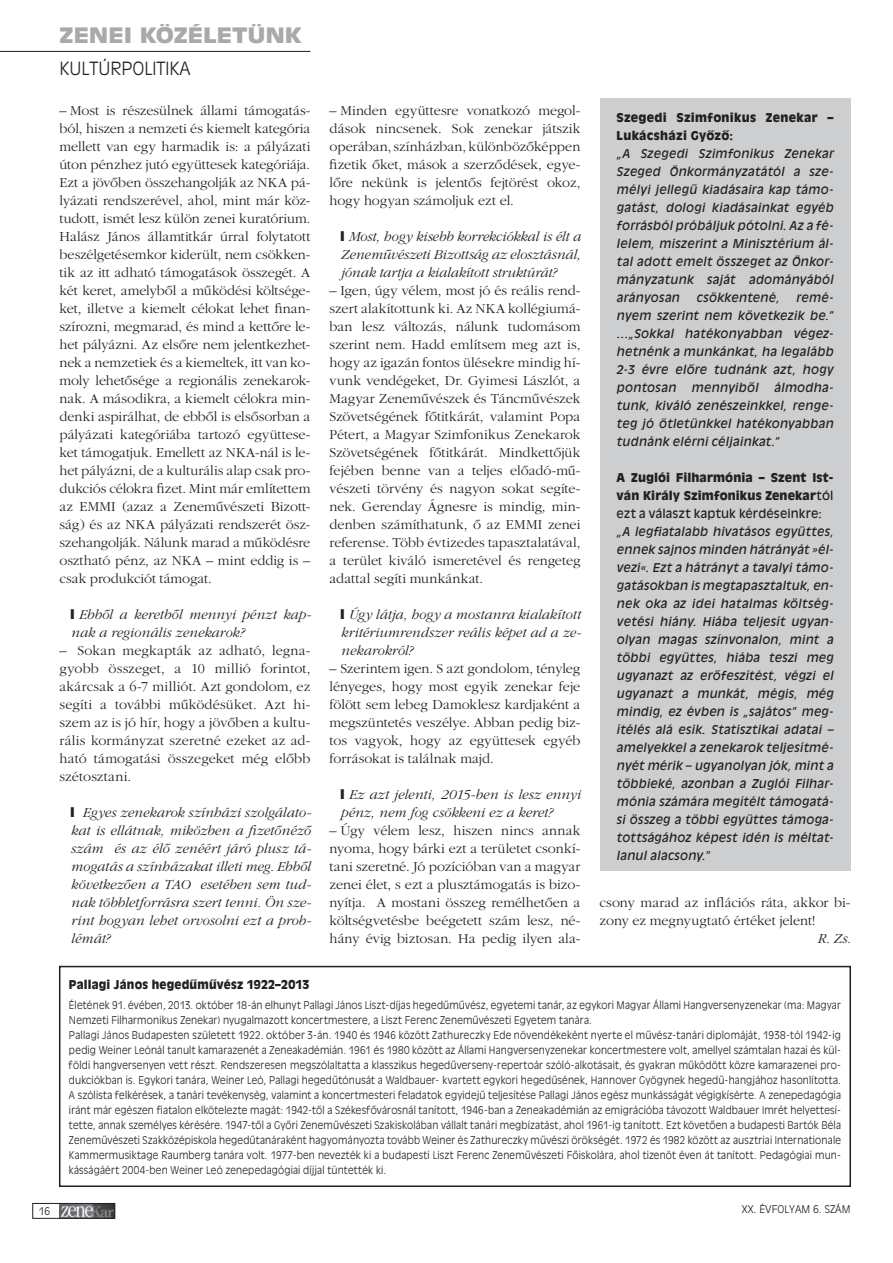
<style>
.page{position:relative;width:893px;height:1263px;background:#fff}
.page>*{position:absolute;margin:0;border:0;box-sizing:border-box;transform-origin:0 0}
.t1{font:21px "Antique Olive H Black";letter-spacing:-.005em;color:#a8a9ad;scale:1.2 1}
.t2{font:18px "Antique Olive H Light";color:#231f20}
.t3{font:14.25px/18px "Garamond Light H";color:#231f20;text-align:justify}
.t4{font:14.25px/18px "Garamond Light Italic H";letter-spacing:.005em;color:#231f20;text-align:justify}
.t5{font:12px/18px "Antique Olive H Italic";letter-spacing:.025em;color:#231f20;text-align:justify}
.t6{font:12px/18px "Antique Olive H Black";letter-spacing:.015em;color:#231f20}
.t7{font:12px "Antique Olive H Black";letter-spacing:.015em;color:#231f20;scale:.95 1}
.t8{font:12px "Antique Olive H Plain";letter-spacing:.01em;color:#231f20}
.t9{font:10.5px/15px "Antique Olive H Light";letter-spacing:.02em;color:#231f20;scale:.95 1}
.t10{font:10.5px "Antique Olive H Light";color:#231f20}
.t11{font:10.5px "Antique Olive H Light";letter-spacing:.02em;color:#231f20}
.s1{font-family:"Antique Olive H Plain"}
</style>
<div class="page">
<hr style="left:0;top:51px;width:310px;height:1px;background:#231f20">
<img style="left:60px;top:1205px;width:53px;height:11px">
<div style="left:33px;top:1203px;width:82px;height:15px;border:1px solid #231f20"></div>
<div style="left:600px;top:98px;width:250px;height:773px;background:#cdced0"></div>
<div style="left:59px;top:966px;width:792px;height:221px;border:2px solid #231f20"></div>
<h1 class="t1" style="left:60px;top:22px;width:160px">ZENEI KÖZÉLETünk</h1>
<p class="t2" style="left:60px;top:57px;width:133px">kultúrpolitika</p>
<p class="t3" style="left:60px;top:102px;width:252px">– Most is részesülnek állami támogatás&shy;ból, hiszen a nemzeti és kiemelt kategória mellett van egy harmadik is: a pályázati úton pénzhez jutó együttesek kategóriája.<br>Ezt a jövôben összehangolják az NKA pá&shy;lyázati rendszerével, ahol, mint már köz&shy;tudott, ismét lesz külön zenei kuratórium.<br>Halász János államtitkár úrral folytatott beszélgetésemkor kiderült, nem csökken&shy;tik az itt adható támogatások összegét. A két keret, amelybôl a mûködési költsége&shy;ket, illetve a kiemelt célokat lehet finan&shy;szírozni, megmarad, és mind a kettôre le&shy;het pályázni. Az elsôre nem jelentkezhet&shy;nek a nemzetiek és a kiemeltek, itt van ko&shy;moly lehetôsége a regionális zenekarok&shy;nak. A másodikra, a kiemelt célokra min&shy;denki aspirálhat, de ebbôl is elsôsorban a pályázati kategóriába tartozó együttese&shy;ket támogatjuk. Emellett az NKA-nál is le&shy;het pályázni, de a kulturális alap csak pro&shy;dukciós célokra fizet. Mint már említettem az EMMI (azaz a Zenemûvészeti Bizott&shy;ság) és az NKA pályázati rendszerét ös - szehangolják. Nálunk marad a mûködésre osztható pénz, az NKA – mint eddig is – csak produkciót támogat.</p>
<p class="t4" style="left:71px;top:606px;width:242px;text-indent:8px">Ebbôl a keretbôl mennyi pénzt kap&shy;nak a regionális zenekarok?</p>
<p class="t3" style="left:60px;top:642px;width:252px">– Sokan megkapták az adható, legna&shy;gyobb összeget, a 10 millió forintot, akárcsak a 6-7 milliót. Azt gondolom, ez segíti a további mûködésüket. Azt hi&shy;szem az is jó hír, hogy a jövôben a kultu&shy;rális kormányzat szeretné ezeket az ad&shy;ható támogatási összegeket még elôbb szétosztani.</p>
<p class="t4" style="left:71px;top:804px;width:242px;text-indent:12px">Egyes zenekarok színházi szolgálato&shy;kat is ellátnak, miközben a fizetônézô szám és az élô zenéért járó plusz tá&shy;mogatás a színházakat illeti meg. Ebbôl következôen a TAO esetében sem tud&shy;nak többletforrásra szert tenni. Ön sze&shy;rint hogyan lehet orvosolni ezt a prob&shy;lémát?</p>
<p class="t3" style="left:330px;top:102px;width:252px">– Minden együttesre vonatkozó megol&shy;dások nincsenek. Sok zenekar játszik operában, színházban, különbözôképpen fizetik ôket, mások a szerzôdések, egye&shy;lôre nekünk is jelentôs fejtörést okoz, hogy hogyan számoljuk ezt el.</p>
<p class="t4" style="left:341px;top:228px;width:241px;text-indent:8px">Most, hogy kisebb korrekciókkal is élt a Zenemûvészeti Bizottság az elosztásnál, jónak tartja a kialakított struktúrát?</p>
<p class="t3" style="left:330px;top:282px;width:252px">– Igen, úgy vélem, most jó és reális rend&shy;szert alakítottunk ki. Az NKA kollégiumá&shy;ban lesz változás, nálunk tudomásom szerint nem. Hadd említsem meg azt is, hogy az igazán fontos ülésekre mindig hí&shy;vunk vendégeket, Dr. Gyimesi Lászlót, a Magyar Zenemûvészek és Táncmûvészek Szövetségének fôtitkárát, valamint Popa Pétert, a Magyar Szimfonikus Zenekarok Szövetségének fôtitkárát. Mindkettôjük fejében benne van a teljes elôadó-mû&shy;vészeti törvény és nagyon sokat segíte&shy;nek. Gerenday Ágnesre is mindig, min&shy;denben számíthatunk, ô az EMMI zenei referense. Több évtizedes tapasztalatával, a terület kiváló ismeretével és rengeteg adattal segíti munkánkat.</p>
<p class="t4" style="left:341px;top:605px;width:242px;text-indent:8px">Úgy látja, hogy a mostanra kialakított kritériumrendszer reális képet ad a ze&shy;nekarokról?</p>
<p class="t3" style="left:330px;top:659px;width:252px">– Szerintem igen. S azt gondolom, tényleg lényeges, hogy most egyik zenekar feje fölött sem lebeg Damoklesz kardjaként a megszüntetés veszélye. Abban pedig biz&shy;tos vagyok, hogy az együttesek egyéb forrásokat is találnak majd.</p>
<p class="t4" style="left:341px;top:785px;width:241px;text-indent:8px">Ez azt jelenti, 2015-ben is lesz ennyi pénz, nem fog csökkeni ez a keret?</p>
<p class="t3" style="left:330px;top:821px;width:252px">– Úgy vélem lesz, hiszen nincs annak nyoma, hogy bárki ezt a területet csonkí&shy;tani szeretné. Jó pozícióban van a magyar zenei élet, s ezt a plusztámogatás is bizo&shy;nyítja. A mostani összeg remélhetôen a költségvetésbe beégetett szám lesz, né&shy;hány évig biztosan. Ha pedig ilyen ala-</p>
<p class="t6" style="left:617px;top:109px;width:218px">Szegedi Szimfonikus Zenekar –<br>Lukácsházi Gyôzô:</p>
<p class="t5" style="left:617px;top:144px;width:218px">„A Szegedi Szimfonikus Zenekar Szeged Önkormányzatától a sze&shy;mélyi jellegû kiadásaira kap támo&shy;gatást, dologi kiadásainkat egyéb forrásból próbáljuk pótolni. Az a fé&shy;lelem, miszerint a Minisztérium ál&shy;tal adott emelt összeget az Önkor&shy;mányzatunk saját adományából arányosan</p>
<p class="t5" style="left:617px;top:288px;width:218px;text-indent:180px">remé&shy;nyem szerint nem következik be.” …„Sokkal hatékonyabban végez&shy;hetnénk a munkánkat, ha legalább 2-3 évre elôre tudnánk azt, hogy pontosan</p>
<p class="t5" style="left:696px;top:288px;width:84px">csökkentené,</p>
<p class="t5" style="left:617px;top:378px;width:218px;text-align:left;text-indent:157px">álmodha&shy;tunk, kiváló zenészeinkkel, renge&shy;teg jó ötletünkkel hatékonyabban tudnánk elérni céljainkat.”</p>
<p class="t6" style="left:617px;top:469px;width:218px">A Zuglói Filharmónia – Szent Ist&shy;ván Király Szimfonikus Zenekar<span class="s1">tól</span></p>
<p class="t8" style="left:617px;top:507px;width:207px">ezt a választ kaptuk kérdéseinkre:</p>
<p class="t5" style="left:617px;top:522px;width:218px">„A legfiatalabb hivatásos együttes, ennek sajnos minden hátrányát »él&shy;vezi«. Ezt a hátrányt a tavalyi támo&shy;gatásokban is megtapasztaltuk, en&shy;nek oka az idei hatalmas költség&shy;vetési hiány. Hiába teljesít ugyan&shy;olyan magas színvonalon, mint a többi együttes, hiába teszi meg ugyanazt az erôfeszítést, végzi el ugyanazt a munkát, mégis, még mindig, ez évben is „sajátos” meg&shy;ítélés alá esik. Statisztikai adatai – amelyekkel a zenekarok teljesítmé&shy;nyét mérik – ugyanolyan jók, mint a többieké, azonban a Zuglói Filhar&shy;mónia számára megítélt támogatá&shy;si összeg a többi együttes támoga&shy;tottságához képest idén is méltat&shy;lanul alacsony.”</p>
<p class="t5" style="left:692px;top:378px;width:68px">mennyibôl</p>
<p class="t3" style="left:600px;top:893px;width:252px">csony marad az inflációs ráta, akkor bi&shy;zony ez megnyugtató értéket jelent!</p>
<p class="t4" style="left:817px;top:929px;width:35px">R. Zs.</p>
<p class="t7" style="left:69px;top:977px;width:255px">Pallagi János hegedûmûvész 1922–2013</p>
<p class="t9" style="left:69px;top:998px;width:814px">Életének 91. évében, 2013. október 18-án elhunyt Pallagi János Liszt-díjas hegedûmûvész, egyetemi tanár, az egykori Magyar Állami Hangversenyzenekar (ma: Magyar Nemzeti Filharmonikus Zenekar) nyugalmazott koncertmestere, a Liszt Ferenc Zenemûvészeti Egyetem tanára.<br>Pallagi János Budapesten született 1922. október 3-án. 1940 és 1946 között Zathureczky Ede növendékeként nyerte el mûvész-tanári diplomáját, 1938-tól 1942-ig pedig Weiner Leónál tanult kamarazenét a Zeneakadémián. 1961 és 1980 között az Állami Hangversenyzenekar koncertmestere volt, amellyel számtalan hazai és kül&shy;földi hangversenyen vett részt. Rendszeresen megszólaltatta a klasszikus hegedûverseny-repertoár szóló-alkotásait, és gyakran mûködött közre kamarazenei pro&shy;dukciókban is. Egykori tanára, Weiner Leó, Pallagi hegedûtónusát a Waldbauer- kvartett egykori hegedûsének, Hannover Gyögynek hegedû-hangjához hasonlította.<br>A szólista felkérések, a tanári tevékenység, valamint a koncertmesteri feladatok egyidejû teljesítése Pallagi János egész munkásságát végigkísérte. A zenepedagógia iránt már egészen fiatalon elkötelezte magát: 1942-tôl a Székesfôvárosnál tanított, 1946-ban a Zeneakadémián az emigrációba távozott Waldbauer Imrét helyettesí&shy;tette, annak személyes kérésére. 1947-tôl a Gyôri Zenemûvészeti Szakiskolában vállalt tanári megbízatást, ahol 1961-ig tanított. Ezt követôen a budapesti Bartók Béla Zenemûvészeti Szakközépiskola hegedûtanáraként hagyományozta tovább Weiner és Zathureczky mûvészi örökségét. 1972 és 1982 között az ausztriai Internationale Kammermusiktage Raumberg tanára volt. 1977-ben nevezték ki a budapesti Liszt Ferenc Zenemûvészeti Fôiskolára, ahol tizenöt éven át tanított. Pedagógiai mun&shy;kásságáért 2004-ben Weiner Leó zenepedagógiai díjjal tüntették ki.</p>
<p class="t11" style="left:39px;top:1205px;width:13px">16</p>
<p class="t10" style="left:742px;top:1203px;width:110px">XX. évfolyam 6. szám</p>
</div>
